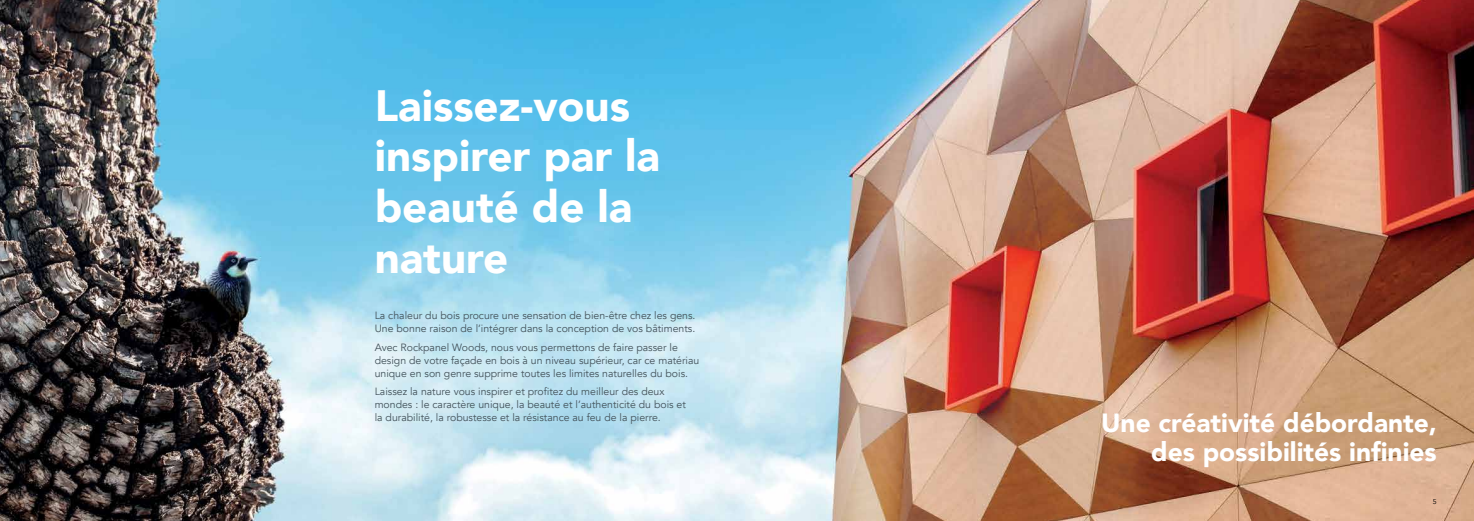
<style>
.page{position:relative;width:1474px;height:521px;background:#fff}
.page>*{position:absolute;margin:0;border:0;box-sizing:border-box;transform-origin:0 0}
.t1{font:900 43.75px/50.8px "Avenir";color:#fff}
.t2{font:900 26.25px/29.8px "Avenir";color:#fff;text-align:right}
.t3{font:10.5px/13.1px "Avenir";color:#43525a}
.t4{font:7px "Avenir";color:#000}
</style>
<div class="page">
<img style="left:0;top:0;width:1473px;height:521px">
<h1 class="t1" style="left:375px;top:79px;width:287px">Laissez-vous inspirer par la beauté de la nature</h1>
<p class="t3" style="left:375px;top:309px;width:322px">La chaleur du bois procure une sensation de bien-être chez les gens.<br>Une bonne raison de l’intégrer dans la conception de vos bâtiments.</p>
<p class="t3" style="left:375px;top:340px;width:326px">Avec Rockpanel Woods, nous vous permettons de faire passer le design de votre façade en bois à un niveau supérieur, car ce matériau unique en son genre supprime toutes les limites naturelles du bois.</p>
<p class="t3" style="left:375px;top:385px;width:313px">Laissez la nature vous inspirer et profitez du meilleur des deux mondes : le caractère unique, la beauté et l’authenticité du bois et la durabilité, la robustesse et la résistance au feu de la pierre.</p>
<h2 class="t2" style="left:1101px;top:407px;width:337px">Une créativité débordante, des possibilités infinies</h2>
<p class="t4" style="left:1432px;top:497px;width:5px">5</p>
</div>
